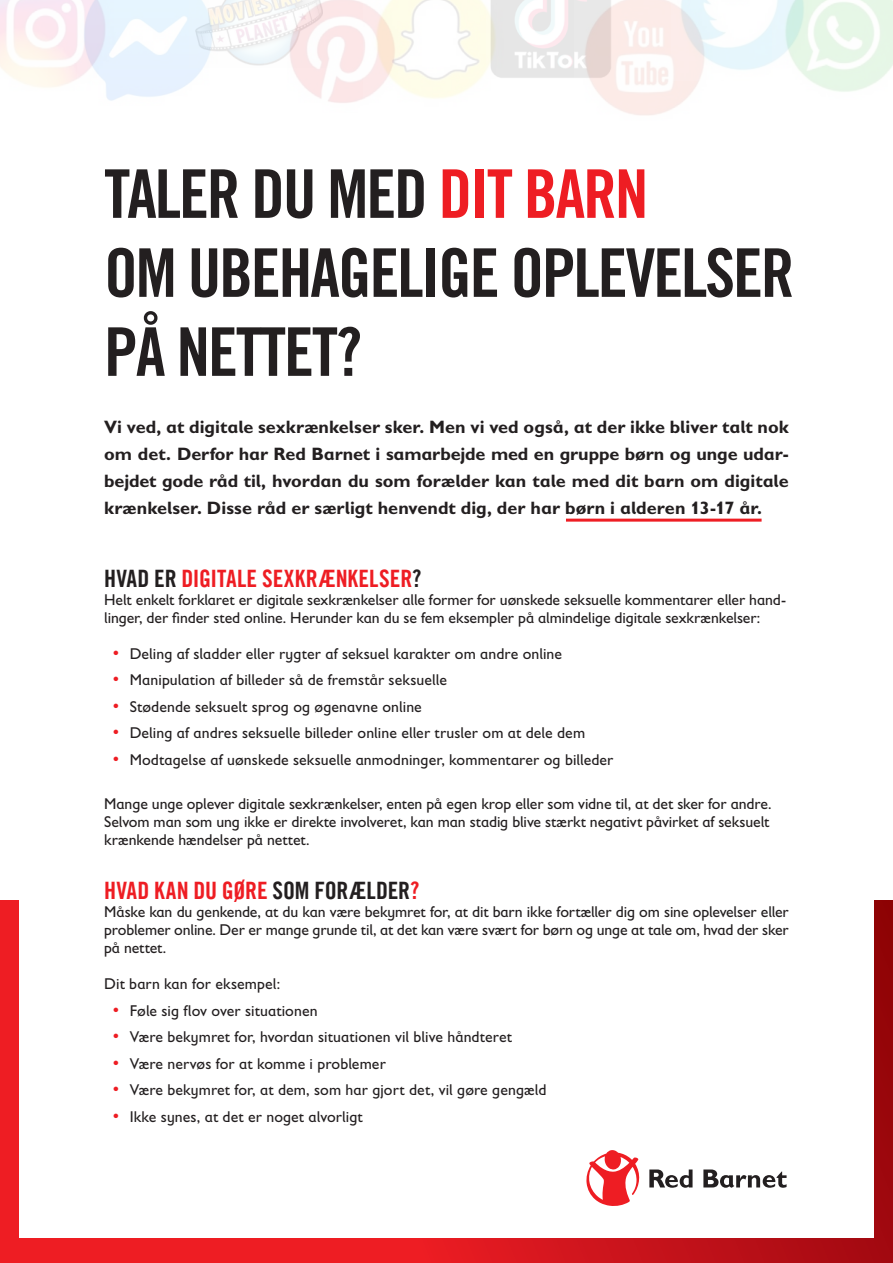
<style>
.page{position:relative;width:893px;height:1263px;background:#fff}
.page>*{position:absolute;margin:0;border:0;box-sizing:border-box;transform-origin:0 0}
.t1{font:67.2px/79.1px "Trade Gothic LT Com Bd Cn 20";letter-spacing:-.03em;color:#231f20}
.t2{font:24px "Trade Gothic LT Com Bd Cn 20";color:#ee1d23}
.t3{font:700 18px/27px "Gill Sans Infant Std";letter-spacing:.005em;color:#231f20;text-align:justify}
.t4{font:15.75px/18px "Gill Sans Infant Std";color:#231f20}
.s1{color:#ee1d23}
.s2{color:#231f20}
.s3{font-size:18px;color:#ee1d23}
</style>
<div class="page">
<svg style="left:0;top:900px;width:893px;height:363px;background:#d11a20"></svg>
<div style="left:19px;top:13px;width:855px;height:1224px;background:#fff"></div>
<hr style="left:566px;top:519px;width:196px;height:3px;background:#ee1d23">
<img style="left:0;top:0;width:78px;height:87px">
<img style="left:78px;top:0;width:125px;height:101px">
<img style="left:189px;top:0;width:76px;height:67px">
<img style="left:265px;top:0;width:99px;height:103px">
<img style="left:364px;top:0;width:122px;height:99px">
<img style="left:486px;top:0;width:88px;height:78px">
<img style="left:574px;top:0;width:125px;height:116px">
<img style="left:672px;top:0;width:100px;height:80px">
<img style="left:772px;top:0;width:121px;height:92px">
<svg style="left:586px;top:1150px;width:54px;height:56px"></svg>
<svg style="left:649px;top:1169px;width:43px;height:19px"></svg>
<svg style="left:703px;top:1169px;width:84px;height:19px"></svg>
<h1 class="t1" style="left:104px;top:154px;width:692px">TALER DU MED <span class="s1">DIT BARN<br></span>OM UBEHAGELIGE OPLEVELSER<br>PÅ NETTET?</h1>
<p class="t3" style="left:104px;top:413px;width:686px">Vi ved, at digitale sexkrænkelser sker. Men vi ved også, at der ikke bliver talt nok om det. Derfor har Red Barnet i samarbejde med en gruppe børn og unge udar&shy;bejdet gode råd til, hvordan du som forælder kan tale med dit barn om digitale krænkelser. Disse råd er særligt henvendt dig, der har børn i alderen 13-17 år.</p>
<h2 class="t2" style="left:104px;top:563px;width:319px"><span class="s2">HVAD ER</span> DIGITALE SEXKRÆNKELSER<span class="s2">?</span></h2>
<p class="t4" style="left:104px;top:590px;width:683px">Helt enkelt forklaret er digitale sexkrænkelser alle former for uønskede seksuelle kommentarer eller hand&shy;linger, der finder sted online. Herunder kan du se fem eksempler på almindelige digitale sexkrænkelser:</p>
<p class="t4" style="left:113px;top:644px;width:451px"><span class="s3">•</span> Deling af sladder eller rygter af seksuel karakter om andre online</p>
<p class="t4" style="left:113px;top:671px;width:336px"><span class="s3">•</span> Manipulation af billeder så de fremstår seksuelle</p>
<p class="t4" style="left:113px;top:697px;width:311px"><span class="s3">•</span> Stødende seksuelt sprog og øgenavne online</p>
<p class="t4" style="left:113px;top:724px;width:474px"><span class="s3">•</span> Deling af andres seksuelle billeder online eller trusler om at dele dem</p>
<p class="t4" style="left:113px;top:750px;width:502px"><span class="s3">•</span> Modtagelse af uønskede seksuelle anmodninger, kommentarer og billeder</p>
<p class="t4" style="left:104px;top:795px;width:669px">Mange unge oplever digitale sexkrænkelser, enten på egen krop eller som vidne til, at det sker for andre.<br>Selvom man som ung ikke er direkte involveret, kan man stadig blive stærkt negativt påvirket af seksuelt krænkende hændelser på nettet.</p>
<h2 class="t2" style="left:104px;top:876px;width:317px">HVAD KAN DU GØRE <span class="s2">SOM FORÆLDER</span>?</h2>
<p class="t4" style="left:104px;top:903px;width:686px;text-align:justify">Måske kan du genkende, at du kan være bekymret for, at dit barn ikke fortæller dig om sine oplevelser eller problemer online. Der er mange grunde til, at det kan være svært for børn og unge at tale om, hvad der sker på nettet.</p>
<p class="t4" style="left:104px;top:975px;width:177px">Dit barn kan for eksempel:</p>
<p class="t4" style="left:113px;top:1001px;width:206px"><span class="s3">•</span> Føle sig flov over situationen</p>
<p class="t4" style="left:113px;top:1028px;width:401px"><span class="s3">•</span> Være bekymret for, hvordan situationen vil blive håndteret</p>
<p class="t4" style="left:113px;top:1054px;width:275px"><span class="s3">•</span> Være nervøs for at komme i problemer</p>
<p class="t4" style="left:113px;top:1081px;width:435px"><span class="s3">•</span> Være bekymret for, at dem, som har gjort det, vil gøre gengæld</p>
<p class="t4" style="left:113px;top:1107px;width:252px"><span class="s3">•</span> Ikke synes, at det er noget alvorligt</p>
</div>
